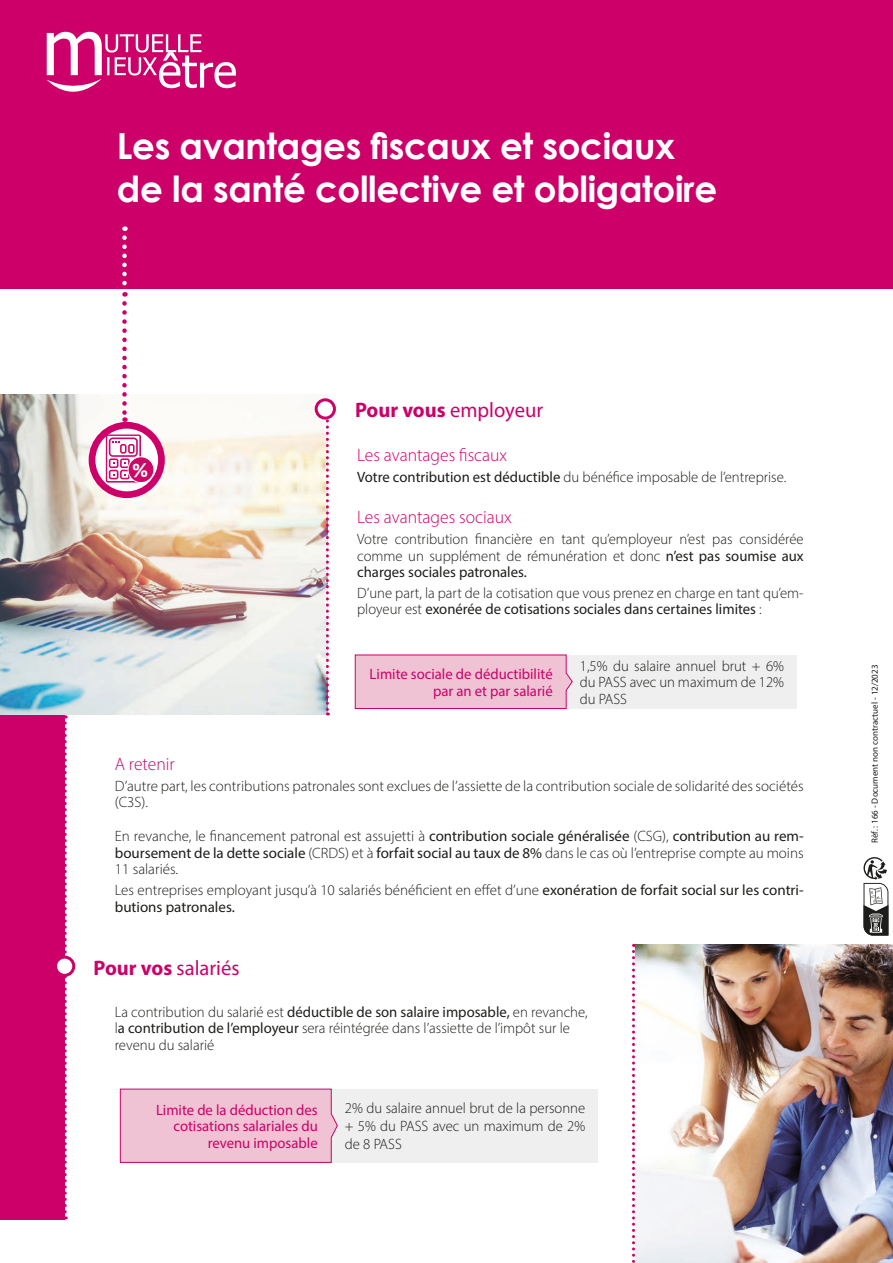
<style>
.page{position:relative;width:893px;height:1263px;background:#fff}
.page>*{position:absolute;margin:0;border:0;box-sizing:border-box;transform-origin:0 0}
.t1{font:700 36px "Century Gothic";letter-spacing:-.01em;color:#fff}
.t2{font:700 21.3px "Calibri";color:#fffffe}
.t3{font:21px "Myriad Pro";color:#cc0068}
.t4{font:300 18px "Myriad Pro";color:#cc0068}
.t5{font:300 15px/16.5px "Myriad Pro";color:#1d1d1b;text-align:justify}
.t6{font:15px/16.5px "Myriad Pro";color:#cc0068;text-align:right}
.t7{font:9px "Myriad Pro";color:#1d1d1b}
.s1{font-weight:700}
.s2{font-weight:400}
</style>
<div class="page">
<div style="left:0;top:711px;width:65px;height:508px;background:#cc0068"></div>
<img style="left:0;top:394px;width:326px;height:320px">
<div style="left:0;top:0;width:893px;height:288px;background:#cc0068"></div>
<svg style="left:47px;top:32px;width:189px;height:60px"></svg>
<svg style="left:122px;top:238px;width:5px;height:59px"></svg>
<svg style="left:122px;top:303px;width:5px;height:119px"></svg>
<svg style="left:326px;top:420px;width:3px;height:295px"></svg>
<svg style="left:632px;top:944px;width:3px;height:319px"></svg>
<svg style="left:65px;top:715px;width:2px;height:504px"></svg>
<svg style="left:92px;top:425px;width:69px;height:70px"></svg>
<svg style="left:106px;top:434px;width:48px;height:49px"></svg>
<div style="left:128px;top:457px;width:26px;height:26px;background:#cc0768;border-radius:50%"></div>
<div style="left:128px;top:456px;width:26px;height:27px;border:1px solid #fffffe;border-radius:50%"></div>
<div style="left:89px;top:422px;width:76px;height:76px;border:7px solid #cc0068;border-radius:50%"></div>
<div style="left:316px;top:400px;width:18px;height:18px;background:#fff;border-radius:50%"></div>
<div style="left:315px;top:398px;width:21px;height:22px;border:3px solid #cc0068;border-radius:50%"></div>
<div style="left:55px;top:957px;width:19px;height:18px;background:#fff;border-radius:50%"></div>
<div style="left:54px;top:955px;width:21px;height:22px;border:3px solid #cc0068;border-radius:50%"></div>
<div style="left:567px;top:655px;width:230px;height:53px;background:#efefef"></div>
<svg style="left:355px;top:655px;width:218px;height:54px;background:#eebcd0"></svg>
<div style="left:332px;top:1089px;width:266px;height:73px;background:#efefef"></div>
<svg style="left:120px;top:1089px;width:218px;height:74px;background:#eebdd1"></svg>
<img style="left:635px;top:944px;width:258px;height:319px">
<svg style="left:863px;top:857px;width:25px;height:78px"></svg>
<p class="t1" style="left:117px;top:119px;width:560px">Les avantages fiscaux et sociaux</p>
<p class="t1" style="left:117px;top:162px;width:602px">de la santé collective et obligatoire</p>
<p class="t2" style="left:133px;top:454px;width:17px">%</p>
<p class="t3" style="left:355px;top:397px;width:190px"><span class="s1">Pour vous</span> employeur</p>
<p class="t4" style="left:357px;top:444px;width:151px">Les avantages fiscaux</p>
<p class="t5" style="left:357px;top:468px;width:431px"><span class="s2">Votre contribution est déductible</span> du bénéfice imposable de l’entreprise.</p>
<p class="t4" style="left:357px;top:506px;width:156px">Les avantages sociaux</p>
<p class="t5" style="left:357px;top:531px;width:448px">Votre contribution financière en tant qu’employeur n’est pas considérée comme un supplément de rémunération et donc <span class="s2">n’est pas soumise aux charges sociales patronales.</span></p>
<p class="t5" style="left:357px;top:584px;width:448px">D’une part, la part de la cotisation que vous prenez en charge en tant qu’em&shy;ployeur est <span class="s2">exonérée de cotisations sociales dans certaines limites</span> :</p>
<p class="t6" style="left:370px;top:666px;width:185px">Limite sociale de déductibilité par an et par salarié</p>
<p class="t5" style="left:580px;top:657px;width:206px">1,5% du salaire annuel brut + 6% du PASS avec un maximum de 12% du PASS</p>
<p class="t4" style="left:115px;top:753px;width:61px">A retenir</p>
<p class="t5" style="left:115px;top:777px;width:690px">D’autre part, les contributions patronales sont exclues de l’assiette de la contribution sociale de solidarité des sociétés (C3S).</p>
<p class="t5" style="left:115px;top:828px;width:690px">En revanche, le financement patronal est assujetti à <span class="s2">contribution sociale généralisée</span> (CSG), <span class="s2">contribution au rem&shy;boursement de la dette sociale</span> (CRDS) et à <span class="s2">forfait social au taux de 8%</span> dans le cas où l’entreprise compte au moins 11 salariés.</p>
<p class="t5" style="left:115px;top:882px;width:690px">Les entreprises employant jusqu’à 10 salariés bénéficient en effet d’une <span class="s2">exonération de forfait social sur les contri&shy;butions patronales.</span></p>
<p class="t3" style="left:94px;top:955px;width:148px"><span class="s1">Pour vos</span> salariés</p>
<p class="t5" style="left:115px;top:1003px;width:474px;text-align:left">La contribution du salarié est <span class="s2">déductible de son salaire imposable,</span> en revanche, l<span class="s2">a contribution de l’employeur</span> sera réintégrée dans l’assiette de l’impôt sur le revenu du salarié</p>
<p class="t6" style="left:156px;top:1101px;width:163px">Limite de la déduction des cotisations salariales du</p>
<p class="t6" style="left:208px;top:1134px;width:111px">revenu imposable</p>
<p class="t5" style="left:345px;top:1099px;width:242px;line-height:18px">2% du salaire annuel brut de la personne + 5% du PASS avec un maximum de 2% de 8 PASS</p>
<p class="t7" style="left:869px;top:843px;width:180px;rotate:-90deg">Rèf. : 166 - Document non contractuel - 12/2023</p>
</div>
